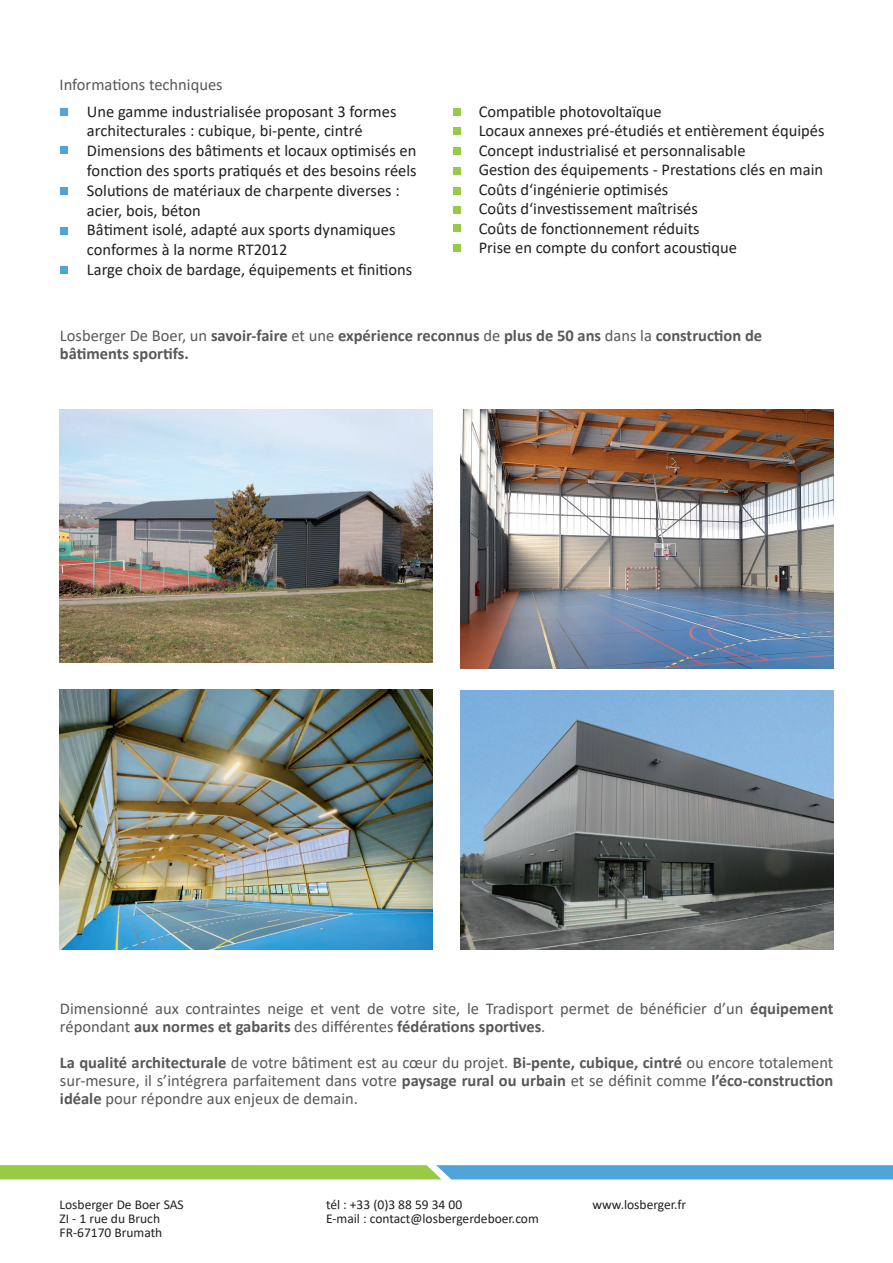
<style>
.page{position:relative;width:893px;height:1263px;background:#fff}
.page>*{position:absolute;margin:0;border:0;box-sizing:border-box;transform-origin:0 0}
.t1{font:16.5px/19.8px "Calibri";color:#231f20}
.t2{font:16.5px/18px "Calibri";color:#57585a}
.t3{font:700 16.5px/18px "Calibri";color:#57585a}
.t4{font:13.5px/14px "Calibri";color:#231f20}
.s1{font-weight:400}
.s2{font-weight:700}
</style>
<div class="page">
<svg style="left:0;top:1165px;width:893px;height:14px"></svg>
<img style="left:60px;top:690px;width:372px;height:259px">
<img style="left:461px;top:690px;width:372px;height:259px">
<img style="left:461px;top:409px;width:372px;height:260px">
<img style="left:60px;top:409px;width:372px;height:254px">
<div style="left:453px;top:148px;width:7px;height:7px;background:#97ca46"></div>
<div style="left:453px;top:187px;width:7px;height:8px;background:#97ca46"></div>
<div style="left:453px;top:127px;width:7px;height:8px;background:#97ca46"></div>
<div style="left:453px;top:108px;width:7px;height:8px;background:#97ca46"></div>
<div style="left:453px;top:167px;width:7px;height:8px;background:#97ca46"></div>
<div style="left:453px;top:206px;width:7px;height:8px;background:#97ca46"></div>
<div style="left:453px;top:224px;width:7px;height:8px;background:#97ca46"></div>
<div style="left:453px;top:244px;width:7px;height:8px;background:#97ca46"></div>
<div style="left:60px;top:147px;width:8px;height:7px;background:#50a4d9"></div>
<div style="left:60px;top:227px;width:8px;height:7px;background:#50a4d9"></div>
<div style="left:60px;top:266px;width:8px;height:8px;background:#50a4d9"></div>
<div style="left:60px;top:108px;width:8px;height:8px;background:#50a4d9"></div>
<div style="left:60px;top:187px;width:8px;height:8px;background:#50a4d9"></div>
<p class="t2" style="left:60px;top:75px;width:165px">Informations techniques</p>
<p class="t1" style="left:60px;top:101px;width:338px;text-align:center">• Une gamme industrialisée proposant 3 formes architecturales : cubique, bi-pente, cintré</p>
<p class="t1" style="left:60px;top:140px;width:358px;text-align:right">• Dimensions des bâtiments et locaux optimisés en fonction des sports pratiqués et des besoins réels</p>
<p class="t1" style="left:87px;top:180px;width:314px;text-indent:-27px">• Solutions de matériaux de charpente diverses : acier, bois, béton</p>
<p class="t1" style="left:87px;top:220px;width:310px;text-indent:-27px">• Bâtiment isolé, adapté aux sports dynamiques conformes à la norme RT2012</p>
<p class="t1" style="left:60px;top:259px;width:354px">• Large choix de bardage, équipements et finitions</p>
<p class="t1" style="left:452px;top:101px;width:212px">• Compatible photovoltaïque</p>
<p class="t1" style="left:452px;top:120px;width:374px">• Locaux annexes pré-étudiés et entièrement équipés</p>
<p class="t1" style="left:452px;top:140px;width:295px">• Concept industrialisé et personnalisable</p>
<p class="t1" style="left:452px;top:159px;width:373px">• Gestion des équipements - Prestations clés en main</p>
<p class="t1" style="left:452px;top:179px;width:218px">• Coûts d‘ingénierie optimisés</p>
<p class="t1" style="left:452px;top:198px;width:248px">• Coûts d‘investissement maîtrisés</p>
<p class="t1" style="left:452px;top:218px;width:249px">• Coûts de fonctionnement réduits</p>
<p class="t1" style="left:452px;top:238px;width:287px">• Prise en compte du confort acoustique</p>
<p class="t3" style="left:60px;top:327px;width:704px"><span class="s1">Losberger De Boer, un</span> savoir-faire <span class="s1">et une</span> expérience reconnus <span class="s1">de</span> plus de 50 ans <span class="s1">dans la</span> construction de bâtiments sportifs.</p>
<p class="t2" style="left:60px;top:999px;width:775px">Dimensionné aux contraintes neige et vent de votre site, le Tradisport permet de bénéficier d’un <span class="s2">équipement </span>répondant <span class="s2">aux normes et gabarits</span> des différentes <span class="s2">fédérations sportives</span>.</p>
<p class="t2" style="left:60px;top:1053px;width:775px;text-align:justify"><span class="s2">La qualité architecturale</span> de votre bâtiment est au cœur du projet. <span class="s2">Bi-pente, cubique, cintré</span> ou encore totalement sur-mesure, il s’intégrera parfaitement dans votre <span class="s2">paysage rural ou urbain</span> et se définit comme <span class="s2">l’éco-construction idéale</span> pour répondre aux enjeux de demain.</p>
<p class="t4" style="left:60px;top:1197px;width:126px">Losberger De Boer SAS<br>ZI - 1 rue du Bruch<br>FR-67170 Brumath</p>
<p class="t4" style="left:326px;top:1197px;width:214px">tél : +33 (0)3 88 59 34 00<br>E-mail : contact@losbergerdeboer.com</p>
<p class="t4" style="left:592px;top:1197px;width:95px">www.losberger.fr</p>
</div>
